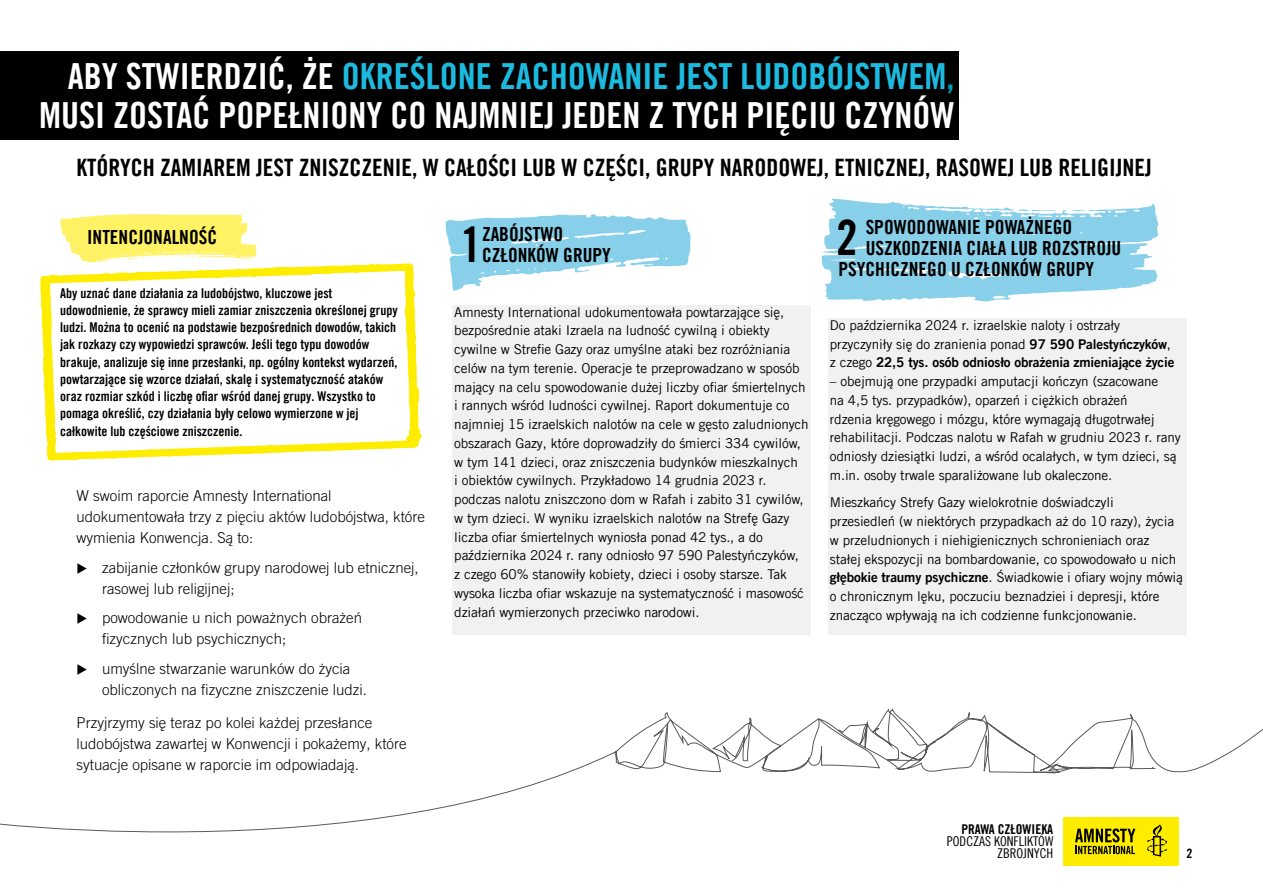
<style>
.page{position:relative;width:1263px;height:893px;background:#fff}
.page>*{position:absolute;margin:0;border:0;box-sizing:border-box;transform-origin:0 0}
.t1{font:48.6px "Amnesty Trade Gothic Bd Cn 20";color:#000}
.t2{font:36px/39px "Amnesty Trade Gothic Bd Cn 20";color:#fff;text-align:right}
.t3{font:24px "Amnesty Trade Gothic Bd Cn 20";color:#000}
.t4{font:19.5px/21px "Amnesty Trade Gothic Bd Cn 20";color:#000}
.t5{font:300 15px/21px "Amnesty Trade Gothic";color:#000}
.t6{font:13.5px/18.8px "Amnesty Trade Gothic";letter-spacing:-.01em;color:#000}
.t7{font:13.5px/17.2px "Amnesty Trade Gothic Bd Cn 20";color:#000}
.t8{font:13.5px "Amnesty Trade Gothic Bd 2";letter-spacing:-.01em;color:#000}
.t9{font:13.5px/12px "Amnesty Trade Gothic Cn 18";color:#000;text-align:right}
.t10{font:12.9px "Amnesty Trade Gothic Bd Cn 20";color:#000;scale:1.05 1}
.s1{color:#1dbadf}
.s2{color:#009cb4}
.s3{font-family:"Amnesty Trade Gothic Bd 2"}
.s4{font-family:"Amnesty Trade Gothic"}
</style>
<div class="page">
<svg style="left:821px;top:198px;width:338px;height:104px"></svg>
<svg style="left:653px;top:708px;width:478px;height:158px"></svg>
<svg style="left:1131px;top:714px;width:132px;height:58px"></svg>
<div style="left:452px;top:305px;width:359px;height:329px;background:#f1f1f1"></div>
<div style="left:828px;top:318px;width:358px;height:316px;background:#f1f1f1"></div>
<div style="left:0;top:51px;width:958px;height:89px;background:#000"></div>
<svg style="left:40px;top:214px;width:651px;height:247px"></svg>
<div style="left:1064px;top:817px;width:115px;height:49px;background:#ffed00"></div>
<svg style="left:1147px;top:824px;width:20px;height:32px"></svg>
<svg style="left:1075px;top:828px;width:60px;height:26px"></svg>
<h2 class="t2" style="left:39px;top:56px;width:917px">ABY STWIERDZIĆ, ŻE <span class="s1">OKREŚLONE ZACHOWANIE JEST LUDOBÓJSTWEM</span><span class="s2">,<br></span>MUSI ZOSTAĆ POPEŁNIONY CO NAJMNIEJ JEDEN Z TYCH PIĘCIU CZYNÓW</h2>
<h3 class="t3" style="left:77px;top:153px;width:1077px">KTÓRYCH ZAMIAREM JEST ZNISZCZENIE, W CAŁOŚCI LUB W CZĘŚCI, GRUPY NARODOWEJ, ETNICZNEJ, RASOWEJ LUB RELIGIJNEJ</h3>
<h3 class="t4" style="left:87px;top:226px;width:131px">INTENCJONALNOŚĆ</h3>
<p class="t7" style="left:60px;top:284px;width:339px">Aby uznać dane działania za ludobójstwo, kluczowe jest udowodnienie, że sprawcy mieli zamiar zniszczenia określonej grupy ludzi. Można to ocenić na podstawie bezpośrednich dowodów, takich jak rozkazy czy wypowiedzi sprawców. Jeśli tego typu dowodów brakuje, analizuje się inne przesłanki, np. ogólny kontekst wydarzeń, powtarzające się wzorce działań, skalę i systematyczność ataków oraz rozmiar szkód i liczbę ofiar wśród danej grupy. Wszystko to pomaga określić, czy działania były celowo wymierzone w jej całkowite lub częściowe zniszczenie.</p>
<p class="t5" style="left:77px;top:485px;width:350px">W swoim raporcie Amnesty International udokumentowała trzy z pięciu aktów ludobójstwa, które wymienia Konwencja. Są to:</p>
<p class="t5" style="left:102px;top:557px;width:318px">zabijanie członków grupy narodowej lub etnicznej, rasowej lub religijnej;</p>
<p class="t5" style="left:102px;top:607px;width:262px">powodowanie u nich poważnych obrażeń fizycznych lub psychicznych;</p>
<p class="t5" style="left:102px;top:658px;width:266px">umyślne stwarzanie warunków do życia obliczonych na fizyczne zniszczenie ludzi.</p>
<p class="t5" style="left:77px;top:712px;width:332px">Przyjrzymy się teraz po kolei każdej przesłance ludobójstwa zawartej w Konwencji i pokażemy, które sytuacje opisane w raporcie im odpowiadają.</p>
<h1 class="t1" style="left:460px;top:215px;width:23px">1</h1>
<h3 class="t4" style="left:482px;top:223px;width:130px">ZABÓJSTWO<br>CZŁONKÓW GRUPY</h3>
<h1 class="t1" style="left:836px;top:208px;width:23px">2</h1>
<h3 class="t4" style="left:866px;top:216px;width:208px">SPOWODOWANIE POWAŻNEGO</h3>
<h3 class="t4" style="left:866px;top:237px;width:257px">USZKODZENIA CIAŁA LUB ROZSTROJU</h3>
<h3 class="t4" style="left:838px;top:258px;width:257px">PSYCHICZNEGO U CZŁONKÓW GRUPY</h3>
<p class="t6" style="left:454px;top:302px;width:356px">Amnesty International udokumentowała powtarzające się, bezpośrednie ataki Izraela na ludność cywilną i obiekty cywilne w Strefie Gazy oraz umyślne ataki bez rozróżniania celów na tym terenie. Operacje te przeprowadzano w sposób mający na celu spowodowanie dużej liczby ofiar śmiertelnych i rannych wśród ludności cywilnej. Raport dokumentuje co najmniej 15 izraelskich nalotów na cele w gęsto zaludnionych obszarach Gazy, które doprowadziły do śmierci 334 cywilów, w tym 141 dzieci, oraz zniszczenia budynków mieszkalnych<br>i obiektów cywilnych. Przykładowo 14 grudnia 2023 r. podczas nalotu zniszczono dom w Rafah i zabito 31 cywilów, w tym dzieci. W wyniku izraelskich nalotów na Strefę Gazy liczba ofiar śmiertelnych wyniosła ponad 42 tys., a do października 2024 r. rany odniosło 97 590 Palestyńczyków,<br>z czego 60% stanowiły kobiety, dzieci i osoby starsze. Tak wysoka liczba ofiar wskazuje na systematyczność i masowość działań wymierzonych przeciwko narodowi.</p>
<p class="t6" style="left:830px;top:316px;width:343px">Do października 2024 r. izraelskie naloty i ostrzały przyczyniły się do zranienia ponad <span class="s3">97 590 Palestyńczyków</span>,</p>
<p class="t8" style="left:830px;top:354px;width:346px"><span class="s4">z czego</span> 22,5 tys. osób odniosło obrażenia zmieniające życie</p>
<p class="t6" style="left:830px;top:372px;width:352px">– obejmują one przypadki amputacji kończyn (szacowane<br>na 4,5 tys. przypadków), oparzeń i ciężkich obrażeń<br>rdzenia kręgowego i mózgu, które wymagają długotrwałej rehabilitacji. Podczas nalotu w Rafah w grudniu 2023 r. rany odniosły dziesiątki ludzi, a wśród ocalałych, w tym dzieci, są m.in. osoby trwale sparaliżowane lub okaleczone.</p>
<p class="t6" style="left:830px;top:493px;width:355px">Mieszkańcy Strefy Gazy wielokrotnie doświadczyli<br>przesiedleń (w niektórych przypadkach aż do 10 razy), życia w przeludnionych i niehigienicznych schronieniach oraz stałej ekspozycji na bombardowanie, co spowodowało u nich <span class="s3">głębokie traumy psychiczne</span>. Świadkowie i ofiary wojny mówią o chronicznym lęku, poczuciu beznadziei i depresji, które znacząco wpływają na ich codzienne funkcjonowanie.</p>
<p class="t7" style="left:961px;top:821px;width:93px">PRAWA CZŁOWIEKA</p>
<p class="t9" style="left:947px;top:835px;width:108px">PODCZAS KONFLIKTÓW<br>ZBROJNYCH</p>
<p class="t10" style="left:1186px;top:846px;width:7px">2</p>
</div>
